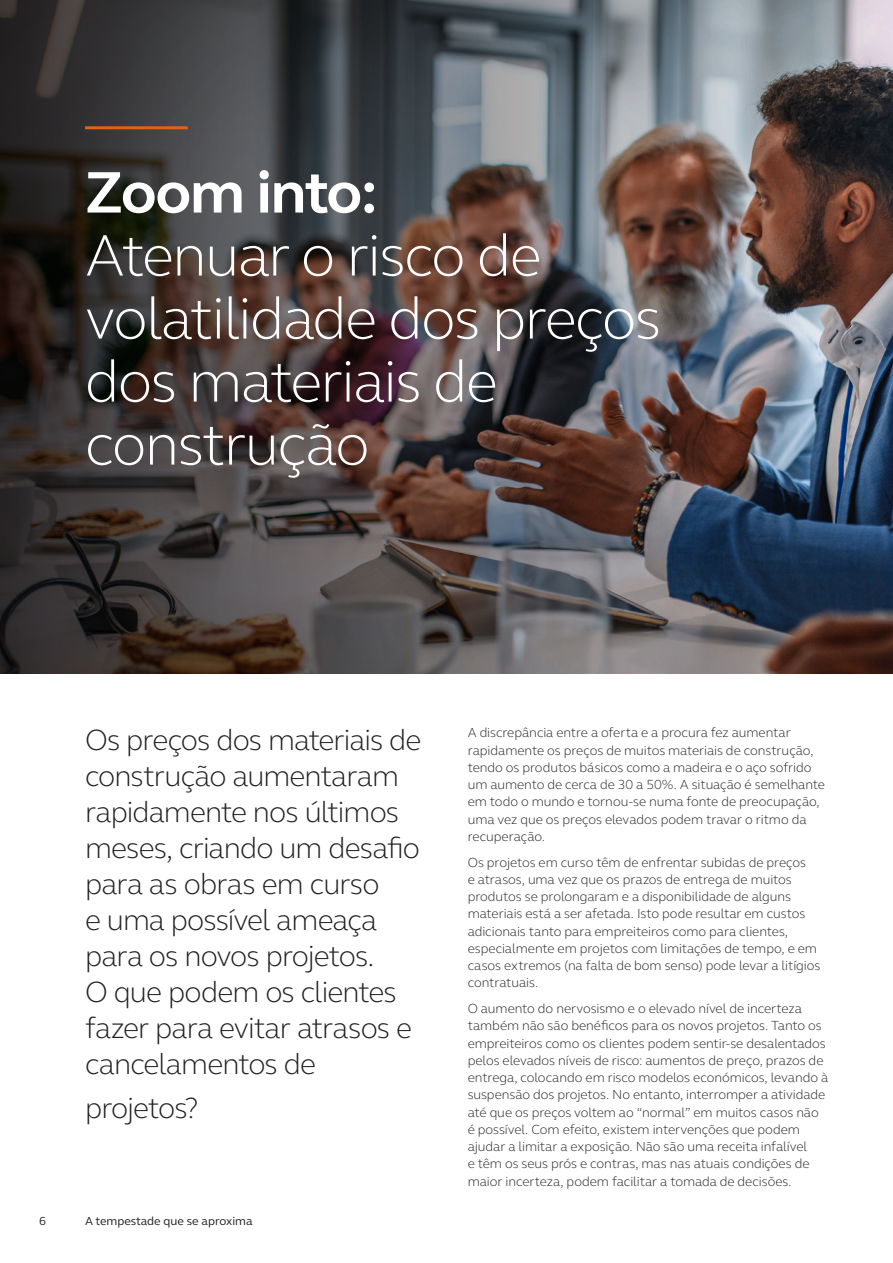
<style>
.page{position:relative;width:893px;height:1263px;background:#fff}
.page>*{position:absolute;margin:0;border:0;box-sizing:border-box;transform-origin:0 0}
.SECETION_START_title{font:300 60px/63px "FS Elliot Pro";letter-spacing:-.025em;color:#fff}
.body_text_-_space_af{font:300 30px/36px "FS Elliot Pro";letter-spacing:-.03em;color:#231f20}
.body_text_-_space_af-2{font:300 13.5px/17.2px "FS Elliot Pro";letter-spacing:-.005em;color:#231f20}
.t1{font:12px "FS Elliot Pro";color:#231f20}
.s1{font-weight:700}
</style>
<div class="page">
<img style="left:0;top:0;width:893px;height:674px">
<hr style="left:85px;top:126px;width:103px;height:3px;background:#e4610f">
<p class="SECETION_START_title" style="left:85px;top:159px;width:578px"><span class="s1">Zoom into:<br></span>Atenuar o risco de volatilidade dos preços dos materiais de construção</p>
<p class="body_text_-_space_af" style="left:85px;top:721px;width:338px">Os preços dos materiais de construção aumentaram rapidamente nos últimos meses, criando um desafio para as obras em curso<br>e uma possível ameaça para os novos projetos.<br>O que podem os clientes fazer para evitar atrasos e cancelamentos de</p>
<p class="body_text_-_space_af" style="left:85px;top:1089px;width:115px">projetos?</p>
<p class="t1" style="left:39px;top:1213px;width:8px">6</p>
<p class="t1" style="left:85px;top:1213px;width:169px">A tempestade que se aproxima</p>
<p class="body_text_-_space_af-2" style="left:468px;top:724px;width:359px">A discrepância entre a oferta e a procura fez aumentar rapidamente os preços de muitos materiais de construção, tendo os produtos básicos como a madeira e o aço sofrido um aumento de cerca de 30 a 50%. A situação é semelhante em todo o mundo e tornou-se numa fonte de preocupação, uma vez que os preços elevados podem travar o ritmo da recuperação.</p>
<p class="body_text_-_space_af-2" style="left:468px;top:853px;width:354px">Os projetos em curso têm de enfrentar subidas de preços<br>e atrasos, uma vez que os prazos de entrega de muitos produtos se prolongaram e a disponibilidade de alguns materiais está a ser afetada. Isto pode resultar em custos adicionais tanto para empreiteiros como para clientes, especialmente em projetos com limitações de tempo, e em casos extremos (na falta de bom senso) pode levar a litígios contratuais.</p>
<p class="body_text_-_space_af-2" style="left:468px;top:999px;width:362px">O aumento do nervosismo e o elevado nível de incerteza também não são benéficos para os novos projetos. Tanto os empreiteiros como os clientes podem sentir-se desalentados pelos elevados níveis de risco: aumentos de preço, prazos de entrega, colocando em risco modelos económicos, levando à suspensão dos projetos. No entanto, interromper a atividade até que os preços voltem ao “normal” em muitos casos não é possível. Com efeito, existem intervenções que podem ajudar a limitar a exposição. Não são uma receita infalível<br>e têm os seus prós e contras, mas nas atuais condições de maior incerteza, podem facilitar a tomada de decisões.</p>
</div>
